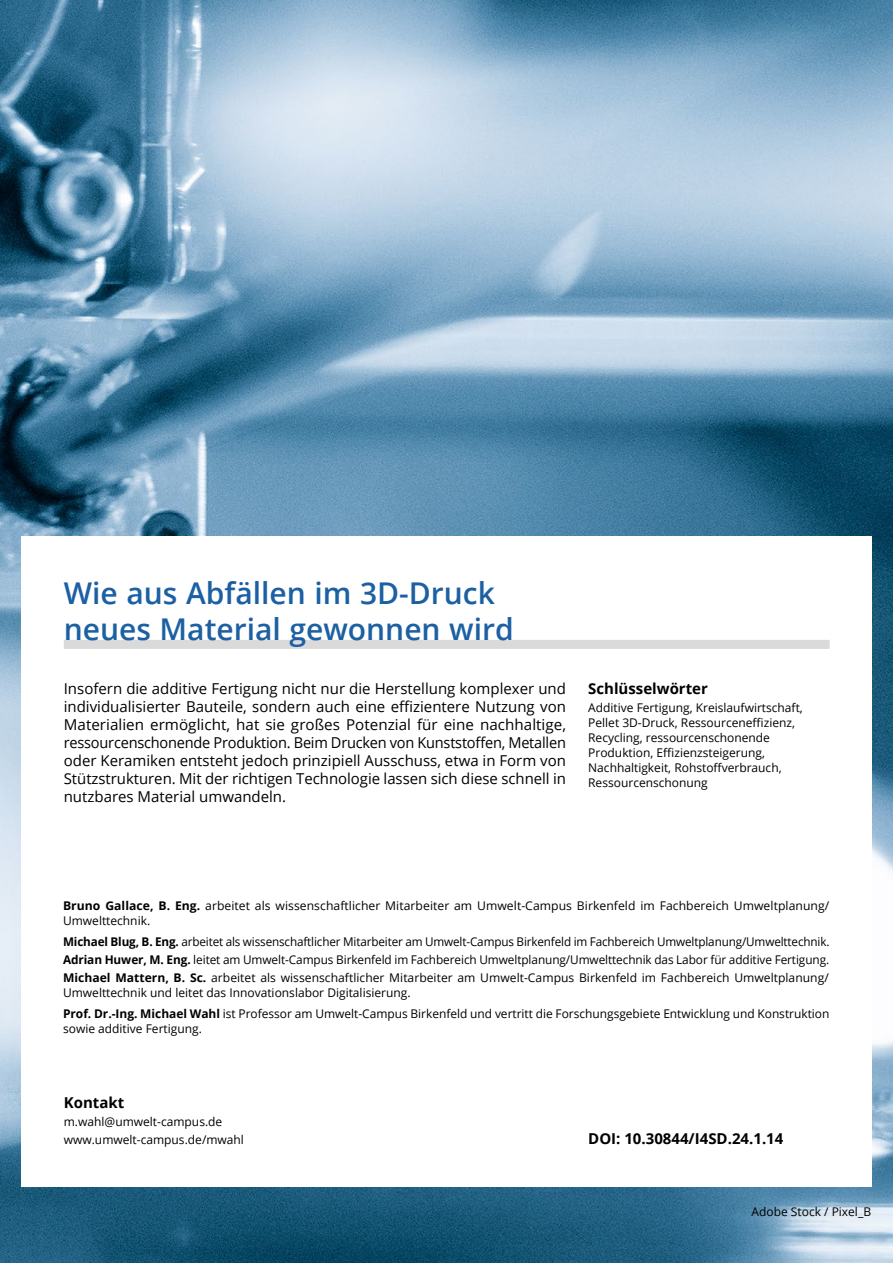
<style>
.page{position:relative;width:893px;height:1263px;background:#fff}
.page>*{position:absolute;margin:0;border:0;box-sizing:border-box;transform-origin:0 0}
.t1{font:600 30px/36px "Open Sans";color:#1c60a3}
.t2{font:15px/18px "Open Sans";color:#000;text-align:justify}
.t3{font:700 15px "Open Sans";color:#000}
.t4{font:12px/15px "Open Sans";color:#000}
.s1{font-weight:700}
</style>
<div class="page">
<img style="left:0;top:0;width:893px;height:1263px">
<div style="left:21px;top:536px;width:851px;height:650px;background:#fff"></div>
<div style="left:64px;top:640px;width:766px;height:9px;background:#dadada"></div>
<h1 class="t1" style="left:64px;top:574px;width:451px">Wie aus Abfällen im 3D-Druck neues Material gewonnen wird</h1>
<p class="t2" style="left:64px;top:679px;width:504px">Insofern die additive Fertigung nicht nur die Herstellung komplexer und individualisierter Bauteile, sondern auch eine effizientere Nutzung von Materialien ermöglicht, hat sie großes Potenzial für eine nachhaltige, ressourcenschonende Produktion. Beim Drucken von Kunststoffen, Metallen oder Keramiken entsteht jedoch prinzipiell Ausschuss, etwa in Form von Stützstrukturen. Mit der richtigen Technologie lassen sich diese schnell in nutzbares Material umwandeln.</p>
<p class="t3" style="left:588px;top:678px;width:121px">Schlüsselwörter</p>
<p class="t4" style="left:588px;top:700px;width:216px">Additive Fertigung, Kreislaufwirtschaft, Pellet 3D-Druck, Ressourceneffizienz, Recycling, ressourcenschonende Produktion, Effizienzsteigerung, Nachhaltigkeit, Rohstoffverbrauch, Ressourcenschonung</p>
<p class="t4" style="left:63px;top:898px;width:768px"><span class="s1">Bruno Gallace, B. Eng.</span> arbeitet als wissenschaftlicher Mitarbeiter am Umwelt-Campus Birkenfeld im Fachbereich Umweltplanung/<br>Umwelttechnik.</p>
<p class="t4" style="left:63px;top:932px;width:768px;line-height:18px;text-align:justify"><span class="s1">Michael Blug, B. Eng.</span> arbeitet als wissenschaftlicher Mitarbeiter am Umwelt-Campus Birkenfeld im Fachbereich Umweltplanung/Umwelttechnik.<br><span class="s1">Adrian Huwer, M. Eng.</span> leitet am Umwelt-Campus Birkenfeld im Fachbereich Umweltplanung/Umwelttechnik das Labor für additive Fertigung.<br><span class="s1">Michael Mattern, B. Sc.</span> arbeitet als wissenschaftlicher Mitarbeiter am Umwelt-Campus Birkenfeld im Fachbereich Umweltplanung/</p>
<p class="t4" style="left:63px;top:982px;width:768px;line-height:21px">Umwelttechnik und leitet das Innovationslabor Digitalisierung.<br><span class="s1">Prof. Dr.-Ing. Michael Wahl</span> ist Professor am Umwelt-Campus Birkenfeld und vertritt die Forschungsgebiete Entwicklung und Konstruktion</p>
<p class="t4" style="left:63px;top:1021px;width:140px">sowie additive Fertigung.</p>
<p class="t3" style="left:64px;top:1092px;width:62px">Kontakt</p>
<p class="t4" style="left:64px;top:1112px;width:182px;line-height:18px">m.wahl@umwelt-campus.de www.umwelt-campus.de/mwahl</p>
<p class="t3" style="left:588px;top:1128px;width:197px">DOI: 10.30844/I4SD.24.1.14</p>
<p class="t4" style="left:751px;top:1204px;width:121px">Adobe Stock / Pixel_B</p>
</div>
